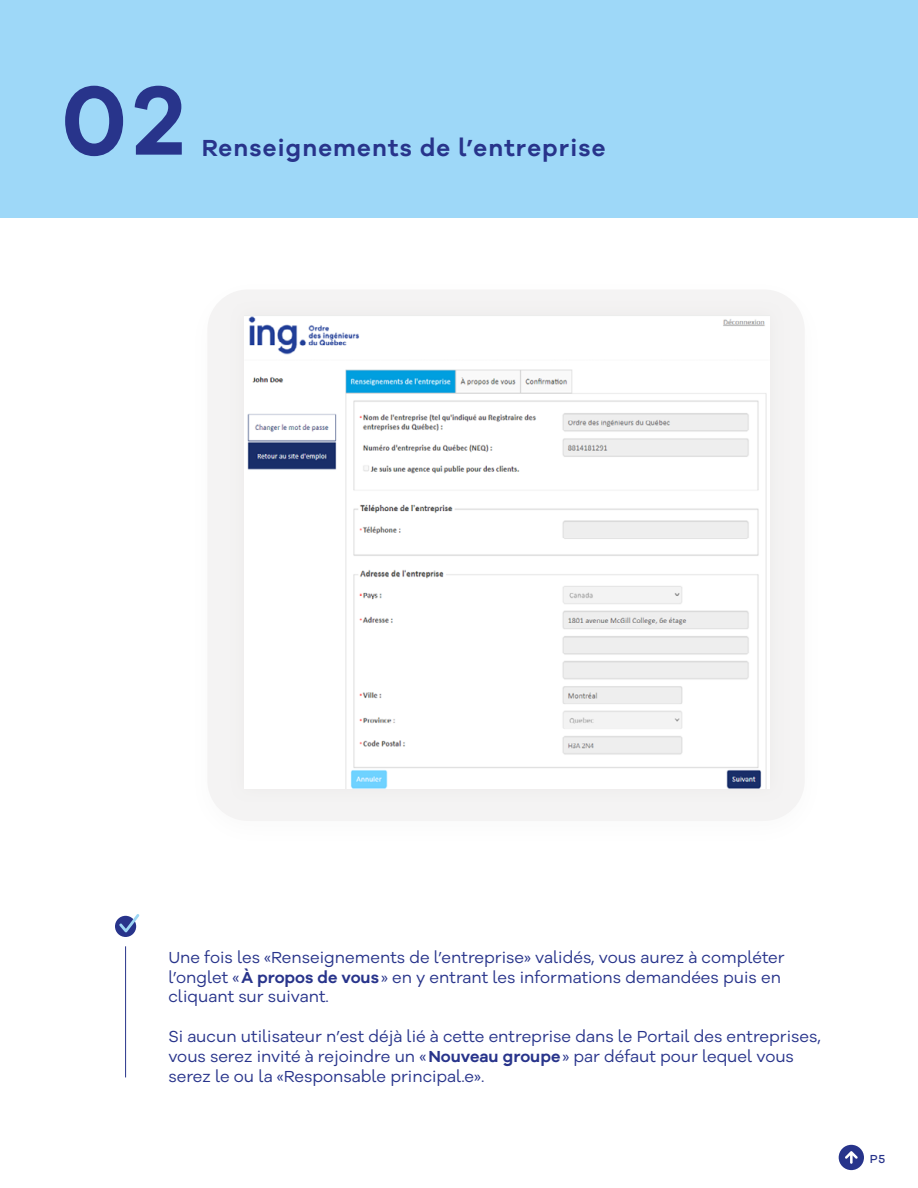
<style>
.page{position:relative;width:918px;height:1188px;background:#fff}
.page>*{position:absolute;margin:0;border:0;box-sizing:border-box;transform-origin:0 0}
.t1{font:600 100.65px "Galano Grotesque Alt";color:#28348b}
.t2{font:600 24px "Galano Grotesque Alt";letter-spacing:.05em;color:#28348b}
.t3{font:16.5px/19.8px "Galano Grotesque Alt";color:#28348b}
.t4{font:500 12px "Galano Grotesque Alt";color:#28348b}
.s1{font-weight:600}
</style>
<div class="page">
<div style="left:0;top:0;width:918px;height:218px;background:#9ed8f8"></div>
<hr style="left:125px;top:946px;width:1px;height:131px;background:#28348b">
<div style="left:115px;top:916px;width:21px;height:21px;background:#28348b;border-radius:50%"></div>
<svg style="left:119px;top:914px;width:20px;height:19px"></svg>
<div style="left:207px;top:290px;width:598px;height:531px;background:#f4f3f3;border-radius:40px"></div>
<img style="left:244px;top:316px;width:526px;height:472px">
<svg style="left:839px;top:1145px;width:25px;height:25px"></svg>
<h1 class="t1" style="left:61px;top:56px;width:126px">02</h1>
<h2 class="t2" style="left:202px;top:132px;width:405px">Renseignements de l’entreprise</h2>
<p class="t3" style="left:168px;top:947px;width:618px">Une fois les «Renseignements de l’entreprise» validés, vous aurez à compléter l’onglet «<span class="s1">À propos de vous</span>» en y entrant les informations demandées puis en cliquant sur suivant.</p>
<p class="t3" style="left:168px;top:1026px;width:654px">Si aucun utilisateur n’est déjà lié à cette entreprise dans le Portail des entreprises, vous serez invité à rejoindre un «<span class="s1">Nouveau groupe</span>» par défaut pour lequel vous serez le ou la «Responsable principal.e».</p>
<p class="t4" style="left:870px;top:1151px;width:17px">P5</p>
</div>
